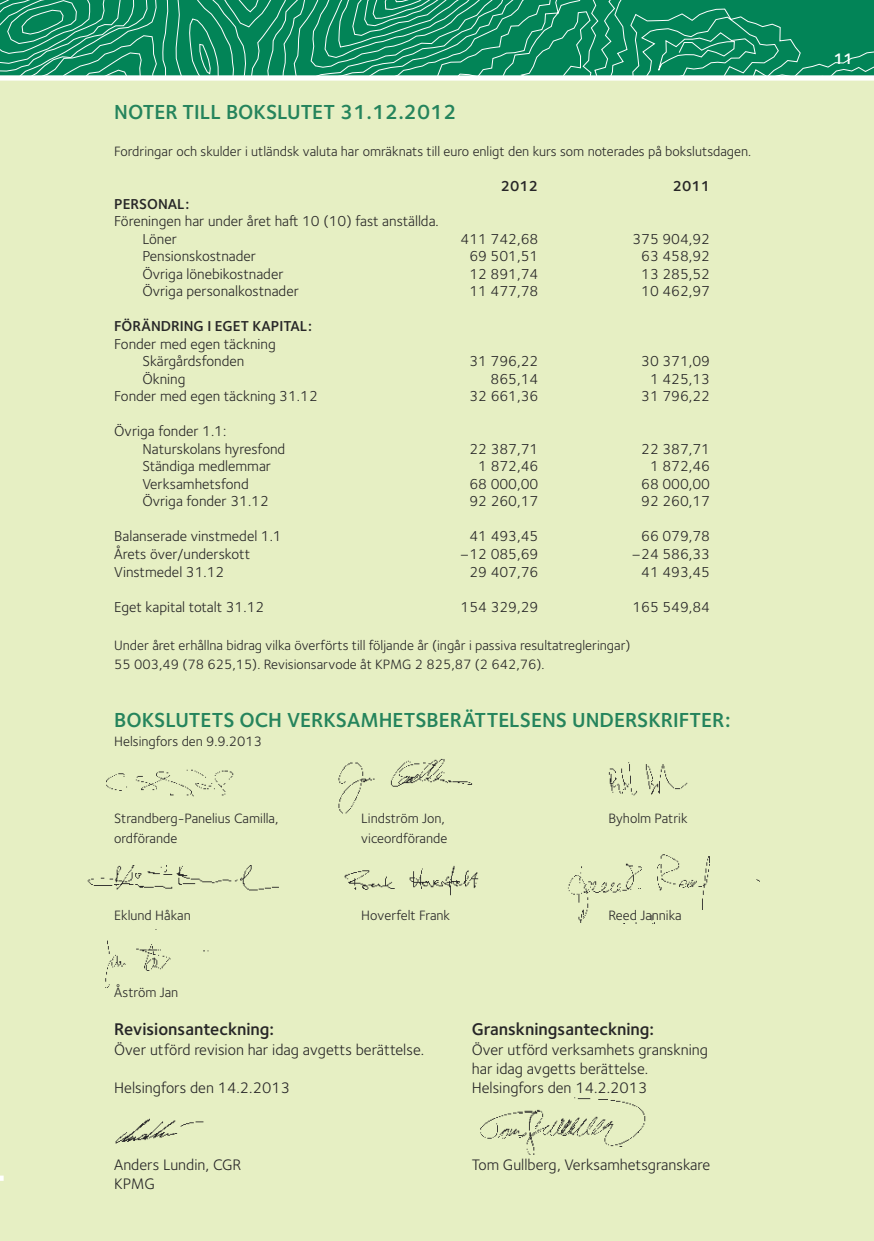
<style>
.page{position:relative;width:874px;height:1241px;background:#fff}
.page>*{position:absolute;margin:0;border:0;box-sizing:border-box;transform-origin:0 0}
.t1{font:600 21px "Foundry Sterling";color:#25845c}
.t2{font:600 17.5px "Foundry Sterling";color:#272627}
.t3{font:15.75px/19.2px "Foundry Sterling";color:#272627}
.t4{font:600 15.75px "Foundry Sterling";color:#fff}
.t5{font:14.88px/17.5px "Foundry Sterling";color:#272627}
.t6{font:600 14.88px "Foundry Sterling";color:#272627}
.t7{font:14px/19.2px "Foundry Sterling";color:#272627}
</style>
<div class="page">
<svg style="left:0;top:0;width:873px;height:75px;background:#198f66"></svg>
<div style="left:0;top:79px;width:873px;height:1161px;background:#e6efc3"></div>
<div style="left:0;top:75px;width:873px;height:6px;background:#fff"></div>
<svg style="left:0;top:1175px;width:4px;height:5px"></svg>
<img style="left:106px;top:769px;width:128px;height:28px">
<img style="left:338px;top:762px;width:37px;height:52px">
<img style="left:390px;top:758px;width:83px;height:29px">
<img style="left:608px;top:762px;width:80px;height:34px">
<img style="left:87px;top:865px;width:192px;height:26px">
<img style="left:105px;top:929px;width:104px;height:59px">
<img style="left:115px;top:1118px;width:89px;height:26px">
<img style="left:480px;top:1109px;width:81px;height:30px">
<img style="left:519px;top:1110px;width:21px;height:44px">
<img style="left:561px;top:1097px;width:85px;height:49px">
<img style="left:344px;top:865px;width:135px;height:31px">
<img style="left:568px;top:863px;width:85px;height:59px">
<img style="left:651px;top:854px;width:108px;height:55px">
<h1 class="t1" style="left:114px;top:104px;width:344px">NOTER TILL BOKSLUTET 31.12.2012</h1>
<p class="t7" style="left:114px;top:143px;width:638px">Fordringar och skulder i utländsk valuta har omräknats till euro enligt den kurs som noterades på bokslutsdagen.</p>
<p class="t6" style="left:500px;top:180px;width:39px">2012</p>
<p class="t6" style="left:672px;top:180px;width:39px">2011</p>
<p class="t6" style="left:114px;top:198px;width:77px">PERSONAL:</p>
<p class="t5" style="left:142px;top:214px;width:298px;text-indent:-28px">Föreningen har under året haft 10 (10) fast anställda.<br>Löner</p>
<p class="t5" style="left:460px;top:231px;width:79px">411 742,68</p>
<p class="t5" style="left:632px;top:231px;width:79px">375 904,92</p>
<p class="t5" style="left:142px;top:249px;width:115px">Pensionskostnader</p>
<p class="t5" style="left:469px;top:249px;width:70px">69 501,51</p>
<p class="t5" style="left:641px;top:249px;width:70px">63 458,92</p>
<p class="t5" style="left:142px;top:266px;width:143px">Övriga lönebikostnader</p>
<p class="t5" style="left:469px;top:266px;width:70px">12 891,74</p>
<p class="t5" style="left:641px;top:266px;width:70px">13 285,52</p>
<p class="t5" style="left:142px;top:284px;width:158px">Övriga personalkostnader</p>
<p class="t5" style="left:469px;top:284px;width:70px">11 477,78</p>
<p class="t5" style="left:641px;top:284px;width:70px">10 462,97</p>
<p class="t6" style="left:114px;top:320px;width:199px">FÖRÄNDRING I EGET KAPITAL:</p>
<p class="t5" style="left:114px;top:336px;width:163px;text-align:center">Fonder med egen täckning<br>Skärgårdsfonden</p>
<p class="t5" style="left:469px;top:354px;width:70px">31 796,22</p>
<p class="t5" style="left:641px;top:354px;width:70px">30 371,09</p>
<p class="t5" style="left:142px;top:371px;width:45px">Ökning</p>
<p class="t5" style="left:490px;top:371px;width:49px">865,14</p>
<p class="t5" style="left:649px;top:371px;width:62px">1 425,13</p>
<p class="t5" style="left:114px;top:389px;width:205px">Fonder med egen täckning 31.12</p>
<p class="t5" style="left:469px;top:389px;width:70px">32 661,36</p>
<p class="t5" style="left:641px;top:389px;width:70px">31 796,22</p>
<p class="t5" style="left:142px;top:424px;width:144px;text-indent:-28px">Övriga fonder 1.1:<br>Naturskolans hyresfond</p>
<p class="t5" style="left:469px;top:441px;width:70px">22 387,71</p>
<p class="t5" style="left:641px;top:441px;width:70px">22 387,71</p>
<p class="t5" style="left:142px;top:459px;width:130px">Ständiga medlemmar</p>
<p class="t5" style="left:478px;top:459px;width:62px">1 872,46</p>
<p class="t5" style="left:649px;top:459px;width:62px">1 872,46</p>
<p class="t5" style="left:142px;top:476px;width:108px">Verksamhetsfond</p>
<p class="t5" style="left:469px;top:476px;width:70px">68 000,00</p>
<p class="t5" style="left:641px;top:476px;width:70px">68 000,00</p>
<p class="t5" style="left:142px;top:494px;width:128px">Övriga fonder 31.12</p>
<p class="t5" style="left:469px;top:494px;width:70px">92 260,17</p>
<p class="t5" style="left:641px;top:494px;width:70px">92 260,17</p>
<p class="t5" style="left:114px;top:529px;width:169px">Balanserade vinstmedel 1.1</p>
<p class="t5" style="left:469px;top:529px;width:70px">41 493,45</p>
<p class="t5" style="left:641px;top:529px;width:70px">66 079,78</p>
<p class="t5" style="left:114px;top:546px;width:137px">Årets över/underskott</p>
<p class="t5" style="left:459px;top:546px;width:80px">–12 085,69</p>
<p class="t5" style="left:631px;top:546px;width:80px">–24 586,33</p>
<p class="t5" style="left:114px;top:564px;width:112px">Vinstmedel 31.12</p>
<p class="t5" style="left:469px;top:564px;width:70px">29 407,76</p>
<p class="t5" style="left:641px;top:564px;width:70px">41 493,45</p>
<p class="t5" style="left:114px;top:599px;width:151px">Eget kapital totalt 31.12</p>
<p class="t5" style="left:460px;top:599px;width:79px">154 329,29</p>
<p class="t5" style="left:632px;top:599px;width:79px">165 549,84</p>
<p class="t7" style="left:114px;top:637px;width:517px">Under året erhållna bidrag vilka överförts till följande år (ingår i passiva resultatregleringar)<br>55 003,49 (78 625,15). Revisionsarvode åt KPMG 2 825,87 (2 642,76).</p>
<h1 class="t1" style="left:114px;top:711px;width:617px">BOKSLUTETS OCH VERKSAMHETSBERÄTTELSENS UNDERSKRIFTER:</h1>
<p class="t7" style="left:114px;top:733px;width:149px">Helsingfors den 9.9.2013</p>
<p class="t7" style="left:114px;top:810px;width:166px">Strandberg-Panelius Camilla,</p>
<p class="t7" style="left:361px;top:810px;width:85px">Lindström Jon,</p>
<p class="t7" style="left:608px;top:810px;width:81px">Byholm Patrik</p>
<p class="t7" style="left:114px;top:829px;width:65px">ordförande</p>
<p class="t7" style="left:361px;top:829px;width:87px">viceordförande</p>
<p class="t7" style="left:114px;top:906px;width:78px">Eklund Håkan</p>
<p class="t7" style="left:361px;top:906px;width:90px">Hoverfelt Frank</p>
<p class="t7" style="left:608px;top:906px;width:75px">Reed Jannika</p>
<p class="t7" style="left:114px;top:983px;width:66px">Åström Jan</p>
<p class="t2" style="left:114px;top:1022px;width:161px">Revisionsanteckning:</p>
<p class="t2" style="left:471px;top:1022px;width:184px">Granskningsanteckning:</p>
<p class="t3" style="left:114px;top:1041px;width:311px">Över utförd revision har idag avgetts berättelse.</p>
<p class="t3" style="left:471px;top:1041px;width:238px">Över utförd verksamhets granskning har idag avgetts berättelse.</p>
<p class="t3" style="left:114px;top:1079px;width:177px">Helsingfors den 14.2.2013</p>
<p class="t3" style="left:471px;top:1079px;width:177px">Helsingfors den 14.2.2013</p>
<p class="t3" style="left:114px;top:1156px;width:128px">Anders Lundin, CGR</p>
<p class="t3" style="left:471px;top:1156px;width:240px">Tom Gullberg, Verksamhetsgranskare</p>
<p class="t3" style="left:114px;top:1175px;width:42px">KPMG</p>
<p class="t4" style="left:833px;top:53px;width:21px">11</p>
</div>
